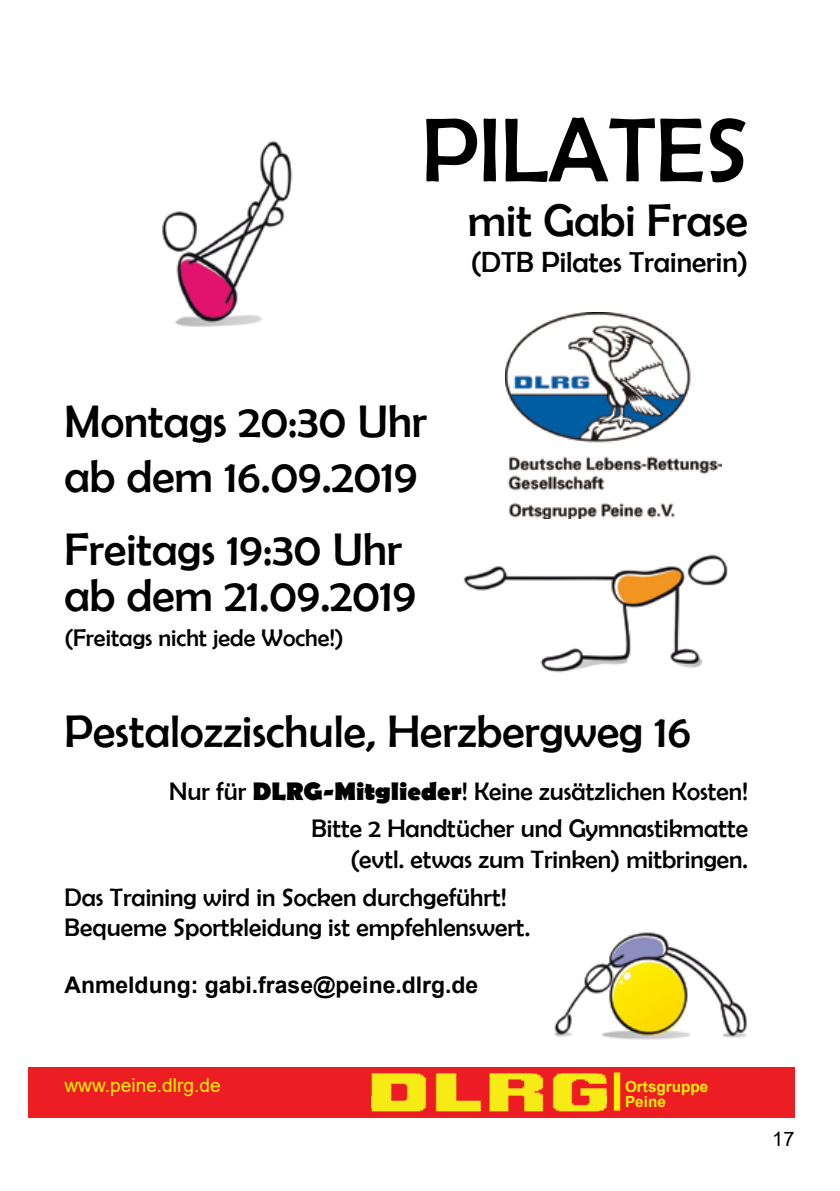
<style>
.page{position:relative;width:840px;height:1191px;background:#fff}
.page>*{position:absolute;margin:0;border:0;box-sizing:border-box;transform-origin:0 0}
.t1{font:91.6px "Berlin Sans FB";color:#000}
.t2{font:45.8px/55px "Berlin Sans FB";color:#000}
.t3{font:29.2px "Berlin Sans FB";color:#000}
.t4{font:25.4px/37.8px "Berlin Sans FB";color:#000;text-align:right}
.t5{font:24.2px "Berlin Sans FB";color:#000}
.t6{font:700 23px "Arial";color:#000}
.t7{font:20px "Arial";color:#000}
.t8{font:19.2px "Arial";color:#fff200}
.t9{font:700 15.2px/15.2px "Arial";color:#fff200}
.s1{font-weight:700}
</style>
<div class="page">
<img style="left:505px;top:312px;width:216px;height:206px">
<div style="left:28px;top:1067px;width:766px;height:50px;background:#ed1d24"></div>
<img style="left:371px;top:1073px;width:235px;height:38px">
<img style="left:371px;top:1091px;width:208px;height:1px">
<img style="left:371px;top:1096px;width:235px;height:11px">
<div style="left:613px;top:1072px;width:7px;height:38px;background:#fff200"></div>
<img style="left:162px;top:140px;width:131px;height:187px">
<img style="left:554px;top:932px;width:193px;height:108px">
<img style="left:463px;top:554px;width:265px;height:119px">
<h1 class="t1" style="left:421px;top:99px;width:327px">PILATES</h1>
<h2 class="t2" style="left:467px;top:193px;width:281px">mit Gabi Frase</h2>
<p class="t3" style="left:470px;top:245px;width:278px">(DTB Pilates Trainerin)</p>
<h2 class="t2" style="left:64px;top:393px;width:364px">Montags 20:30 Uhr ab dem 16.09.2019</h2>
<h2 class="t2" style="left:64px;top:526px;width:353px;line-height:45.8px">Freitags 19:30 Uhr ab dem 21.09.2019</h2>
<p class="t5" style="left:64px;top:624px;width:280px">(Freitags nicht jede Woche!)</p>
<h2 class="t2" style="left:64px;top:704px;width:627px">Pestalozzischule, Herzbergweg 16</h2>
<p class="t4" style="left:169px;top:772px;width:580px">Nur für <span class="s1">DLRG-Mitglieder</span>! Keine zusätzlichen Kosten!<br>Bitte 2 Handtücher und Gymnastikmatte</p>
<p class="t4" style="left:64px;top:840px;width:684px;text-align:left;text-indent:285px">(evtl. etwas zum Trinken) mitbringen.<br>Das Training wird in Socken durchgeführt!</p>
<p class="t4" style="left:64px;top:908px;width:467px">Bequeme Sportkleidung ist empfehlenswert.</p>
<p class="t6" style="left:64px;top:968px;width:415px">Anmeldung: gabi.frase@peine.dlrg.de</p>
<p class="t8" style="left:64px;top:1071px;width:158px">www.peine.dlrg.de</p>
<p class="t9" style="left:624px;top:1078px;width:85px">Ortsgruppe<br>Peine</p>
<p class="t7" style="left:771px;top:1124px;width:24px">17</p>
</div>
